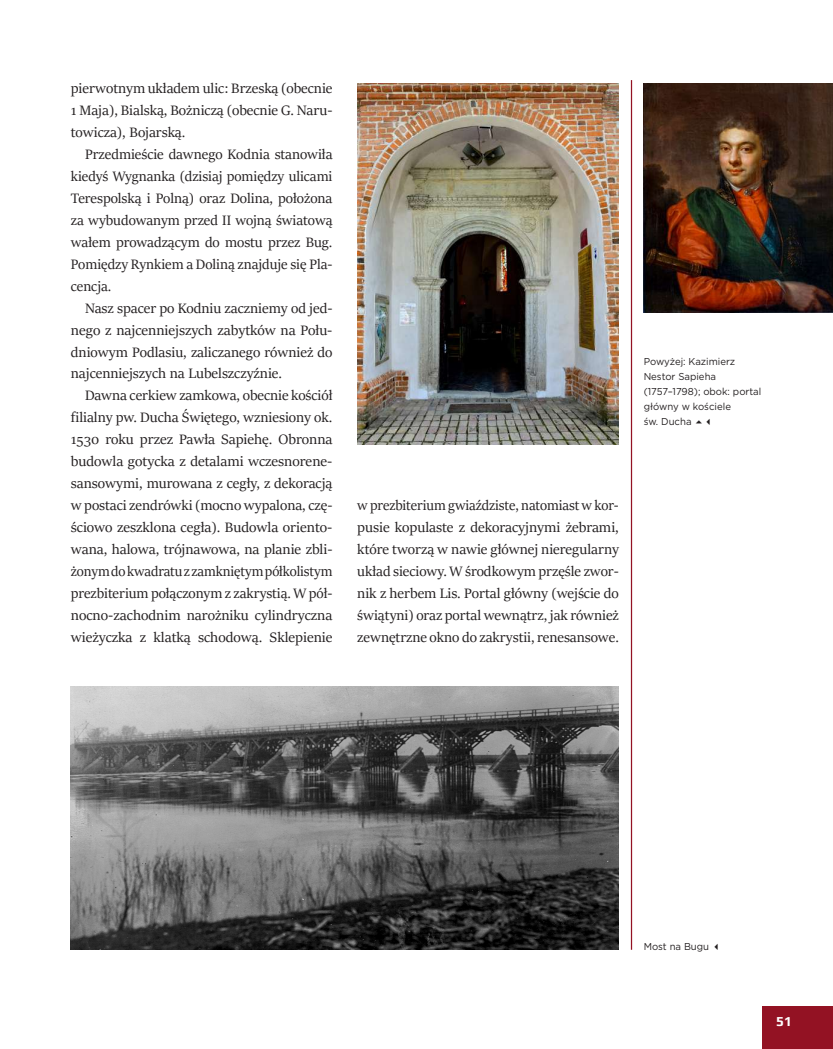
<style>
.page{position:relative;width:833px;height:1049px;background:#fff}
.page>*{position:absolute;margin:0;border:0;box-sizing:border-box;transform-origin:0 0}
.t1{font:15.38px/22px "Sitka Display";color:#231f20;text-align:justify}
.t2{font:15.38px/22px "Sitka Display";color:#231f20;text-align:justify;scale:.96 1}
.t3{font:700 13.75px "Play";color:#fff}
.t4{font:10px/15px "Gotham";color:#231f20;scale:.96 1}
</style>
<div class="page">
<div style="left:762px;top:1006px;width:71px;height:43px;background:#931223"></div>
<img style="left:71px;top:686px;width:548px;height:264px">
<img style="left:357px;top:84px;width:262px;height:360px">
<img style="left:643px;top:84px;width:190px;height:229px">
<hr style="left:631px;top:80px;width:1px;height:870px;background:#931223">
<p class="t1" style="left:71px;top:76px;width:263px">pierwotnym układem ulic: Brzeską (obecnie 1 Maja), Bialską, Bożniczą (obecnie G. Naru&shy;towicza), Bojarską.</p>
<p class="t1" style="left:71px;top:142px;width:263px;text-indent:14px">Przedmieście dawnego Kodnia stanowiła kiedyś Wygnanka (dzisiaj pomiędzy ulicami Terespolską i Polną) oraz Dolina, położona za wybudowanym przed II wojną światową wałem prowadzącym do mostu przez Bug.<br>Pomiędzy Rynkiem a Doliną znajduje się Pla&shy;cencja.</p>
<p class="t1" style="left:71px;top:296px;width:263px;text-indent:14px">Nasz spacer po Kodniu zaczniemy od jed&shy;nego z najcenniejszych zabytków na Połu&shy;dniowym Podlasiu, zaliczanego również do najcenniejszych na Lubelszczyźnie.</p>
<p class="t1" style="left:71px;top:384px;width:263px;text-indent:14px">Dawna cerkiew zamkowa, obecnie kościół filialny pw. Ducha Świętego, wzniesiony ok.<br>1530 roku przez Pawła Sapiehę. Obronna budowla gotycka z detalami wczesnorene&shy;sansowymi, murowana z cegły, z dekoracją w postaci zendrówki (mocno wypalona, czę&shy;ściowo zeszklona cegła). Budowla oriento&shy;wana, halowa, trójnawowa, na planie zbli&shy;żonym do kwadratu z zamkniętym półkolistym prezbiterium połączonym z zakrystią. W pół&shy;nocno-zachodnim narożniku cylindryczna wieżyczka z klatką schodową. Sklepienie</p>
<p class="t2" style="left:357px;top:494px;width:274px">w prezbiterium gwiaździste, natomiast w kor&shy;pusie kopulaste z dekoracyjnymi żebrami, które tworzą w nawie głównej nieregularny układ sieciowy. W środkowym przęśle zwor&shy;nik z herbem Lis. Portal główny (wejście do świątyni) oraz portal wewnątrz, jak również zewnętrzne okno do zakrystii, renesansowe.</p>
<p class="t4" style="left:643px;top:353px;width:124px">Powyżej: Kazimierz<br>Nestor Sapieha (1757–1798); obok: portal główny w kościele<br>św. Ducha ✓</p>
<p class="t4" style="left:643px;top:938px;width:83px">Most na Bugu ✓</p>
<p class="t3" style="left:776px;top:1013px;width:17px">51</p>
</div>
